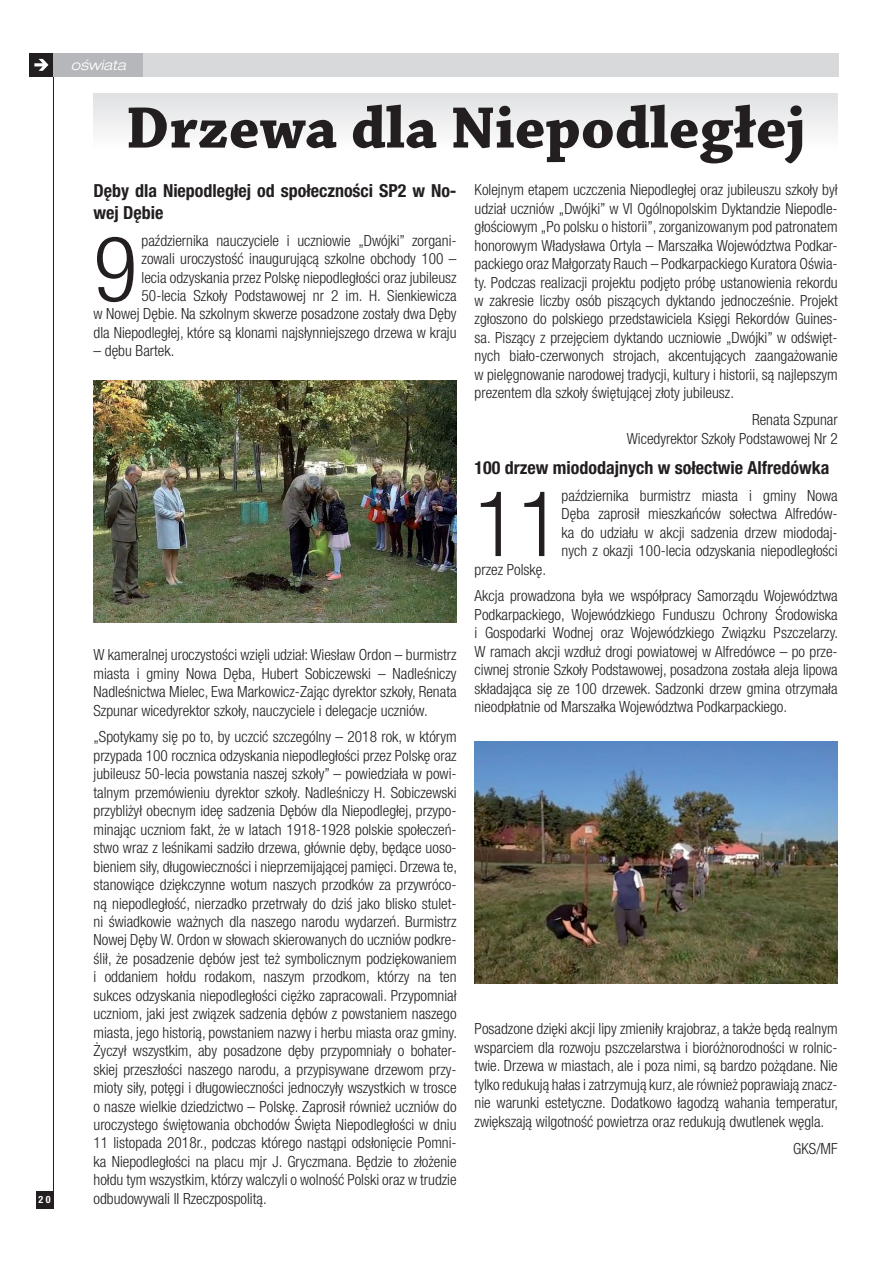
<style>
.page{position:relative;width:893px;height:1263px;background:#fff}
.page>*{position:absolute;margin:0;border:0;box-sizing:border-box;transform-origin:0 0}
.t1{font:300 condensed 90.6px "Helvetica Neue LT Pro";color:#231f20}
.t2{font:700 61.5px "Chaparral Pro";letter-spacing:.005em;color:#231f20}
.t3{font:700 condensed 18px/21.6px "Helvetica Neue LT Pro";color:#231f20}
.t4{font:300 condensed 15.3px/18.5px "Helvetica Neue LT Pro";color:#231f20;text-align:justify}
.t5{font:italic 300 expanded 14.25px "Helvetica Neue LT Pro";color:#fff}
.t6{font:700 condensed 10.05px "Helvetica Neue LT Pro";color:#fff}
</style>
<div class="page">
<div style="left:54px;top:53px;width:784px;height:24px;background:#d8d9db"></div>
<div style="left:30px;top:53px;width:23px;height:24px;background:#231f20"></div>
<svg style="left:34px;top:59px;width:14px;height:12px"></svg>
<hr style="left:53px;top:53px;width:1px;height:1155px;background:#231f20">
<div style="left:36px;top:1191px;width:17px;height:17px;background:#231f20"></div>
<div style="left:54px;top:53px;width:89px;height:24px;background:#b6b7bb"></div>
<div style="left:94px;top:94px;width:744px;height:56px;background:linear-gradient(to bottom,#e0e1e3,#fefefe)"></div>
<img style="left:475px;top:741px;width:363px;height:243px">
<img style="left:94px;top:381px;width:362px;height:242px">
<p class="t6" style="left:39px;top:1193px;width:14px">20</p>
<p class="t5" style="left:71px;top:56px;width:57px">oświata</p>
<h2 class="t2" style="left:126px;top:92px;width:681px">Drzewa dla Niepodległej</h2>
<p class="t3" style="left:94px;top:180px;width:365px">Dęby dla Niepodległej od społeczności SP2 w No&shy;wej Dębie</p>
<h1 class="t1" style="left:94px;top:217px;width:45px">9</h1>
<p class="t4" style="left:475px;top:180px;width:365px">Kolejnym etapem uczczenia Niepodległej oraz jubileuszu szkoły był udział uczniów „Dwójki” w VI Ogólnopolskim Dyktandzie Niepodle&shy;głościowym „Po polsku o historii”, zorganizowanym pod patronatem honorowym Władysława Ortyla – Marszałka Województwa Podkar&shy;packiego oraz Małgorzaty Rauch – Podkarpackiego Kuratora Oświa&shy;ty. Podczas realizacji projektu podjęto próbę ustanowienia rekordu w zakresie liczby osób piszących dyktando jednocześnie. Projekt zgłoszono do polskiego przedstawiciela Księgi Rekordów Guines&shy;sa. Piszący z przejęciem dyktando uczniowie „Dwójki” w odświęt&shy;nych biało-czerwonych strojach, akcentujących zaangażowanie w pielęgnowanie narodowej tradycji, kultury i historii, są najlepszym prezentem dla szkoły świętującej złoty jubileusz.</p>
<p class="t4" style="left:627px;top:410px;width:212px;text-align:right">Renata Szpunar<br>Wicedyrektor Szkoły Podstawowej Nr 2</p>
<p class="t3" style="left:475px;top:456px;width:356px">100 drzew miododajnych w sołectwie Alfredówka</p>
<h1 class="t1" style="left:475px;top:472px;width:89px">11</h1>
<p class="t4" style="left:562px;top:486px;width:278px">października burmistrz miasta i gminy Nowa Dęba zaprosił mieszkańców sołectwa Alfredów&shy;ka do udziału w akcji sadzenia drzew miododaj&shy;nych z okazji 100-lecia odzyskania niepodległości</p>
<p class="t4" style="left:475px;top:555px;width:365px;line-height:27px">przez Polskę.<br>Akcja prowadzona była we współpracy Samorządu Województwa</p>
<p class="t4" style="left:475px;top:605px;width:365px">Podkarpackiego, Wojewódzkiego Funduszu Ochrony Środowiska i Gospodarki Wodnej oraz Wojewódzkiego Związku Pszczelarzy.<br>W ramach akcji wzdłuż drogi powiatowej w Alfredówce – po prze&shy;ciwnej stronie Szkoły Podstawowej, posadzona została aleja lipowa składająca się ze 100 drzewek. Sadzonki drzew gmina otrzymała nieodpłatnie od Marszałka Województwa Podkarpackiego.</p>
<p class="t4" style="left:94px;top:231px;width:365px;text-align:right">października nauczyciele i uczniowie „Dwójki” zorgani-<br>zowali uroczystość inaugurującą szkolne obchody 100 –<br>lecia odzyskania przez Polskę niepodległości oraz jubileusz 50-lecia Szkoły Podstawowej nr 2 im. H. Sienkiewicza<br>w Nowej Dębie. Na szkolnym skwerze posadzone zostały dwa Dęby dla Niepodległej, które są klonami najsłynniejszego drzewa w kraju</p>
<p class="t4" style="left:94px;top:342px;width:82px">– dębu Bartek.</p>
<p class="t4" style="left:94px;top:645px;width:365px">W kameralnej uroczystości wzięli udział: Wiesław Ordon – burmistrz miasta i gminy Nowa Dęba, Hubert Sobiczewski – Nadleśniczy Nadleśnictwa Mielec, Ewa Markowicz-Zając dyrektor szkoły, Renata Szpunar wicedyrektor szkoły, nauczyciele i delegacje uczniów.</p>
<p class="t4" style="left:94px;top:728px;width:365px">„Spotykamy się po to, by uczcić szczególny – 2018 rok, w którym przypada 100 rocznica odzyskania niepodległości przez Polskę oraz jubileusz 50-lecia powstania naszej szkoły” – powiedziała w powi&shy;talnym przemówieniu dyrektor szkoły. Nadleśniczy H. Sobiczewski przybliżył obecnym ideę sadzenia Dębów dla Niepodległej, przypo&shy;minając uczniom fakt, że w latach 1918-1928 polskie społeczeń&shy;stwo wraz z leśnikami sadziło drzewa, głównie dęby, będące uoso&shy;bieniem siły, długowieczności i nieprzemijającej pamięci. Drzewa te, stanowiące dziękczynne wotum naszych przodków za przywróco&shy;ną niepodległość, nierzadko przetrwały do dziś jako blisko stulet&shy;ni świadkowie ważnych dla naszego narodu wydarzeń. Burmistrz Nowej Dęby W. Ordon w słowach skierowanych do uczniów podkre&shy;ślił, że posadzenie dębów jest też symbolicznym podziękowaniem i oddaniem hołdu rodakom, naszym przodkom, którzy na ten sukces odzyskania niepodległości ciężko zapracowali. Przypomniał uczniom, jaki jest związek sadzenia dębów z powstaniem naszego miasta, jego historią, powstaniem nazwy i herbu miasta oraz gminy.<br>Życzył wszystkim, aby posadzone dęby przypomniały o bohater&shy;skiej przeszłości naszego narodu, a przypisywane drzewom przy&shy;mioty siły, potęgi i długowieczności jednoczyły wszystkich w trosce o nasze wielkie dziedzictwo – Polskę. Zaprosił również uczniów do uroczystego świętowania obchodów Święta Niepodległości w dniu 11 listopada 2018r., podczas którego nastąpi odsłonięcie Pomni&shy;ka Niepodległości na placu mjr J. Gryczmana. Będzie to złożenie hołdu tym wszystkim, którzy walczyli o wolność Polski oraz w trudzie odbudowywali II Rzeczpospolitą.</p>
<p class="t4" style="left:475px;top:1019px;width:365px">Posadzone dzięki akcji lipy zmieniły krajobraz, a także będą realnym wsparciem dla rozwoju pszczelarstwa i bioróżnorodności w rolnic&shy;twie. Drzewa w miastach, ale i poza nimi, są bardzo pożądane. Nie tylko redukują hałas i zatrzymują kurz, ale również poprawiają znacz&shy;nie warunki estetyczne. Dodatkowo łagodzą wahania temperatur, zwiększają wilgotność powietrza oraz redukują dwutlenek węgla.</p>
<p class="t4" style="left:793px;top:1139px;width:46px">GKS/MF</p>
</div>
